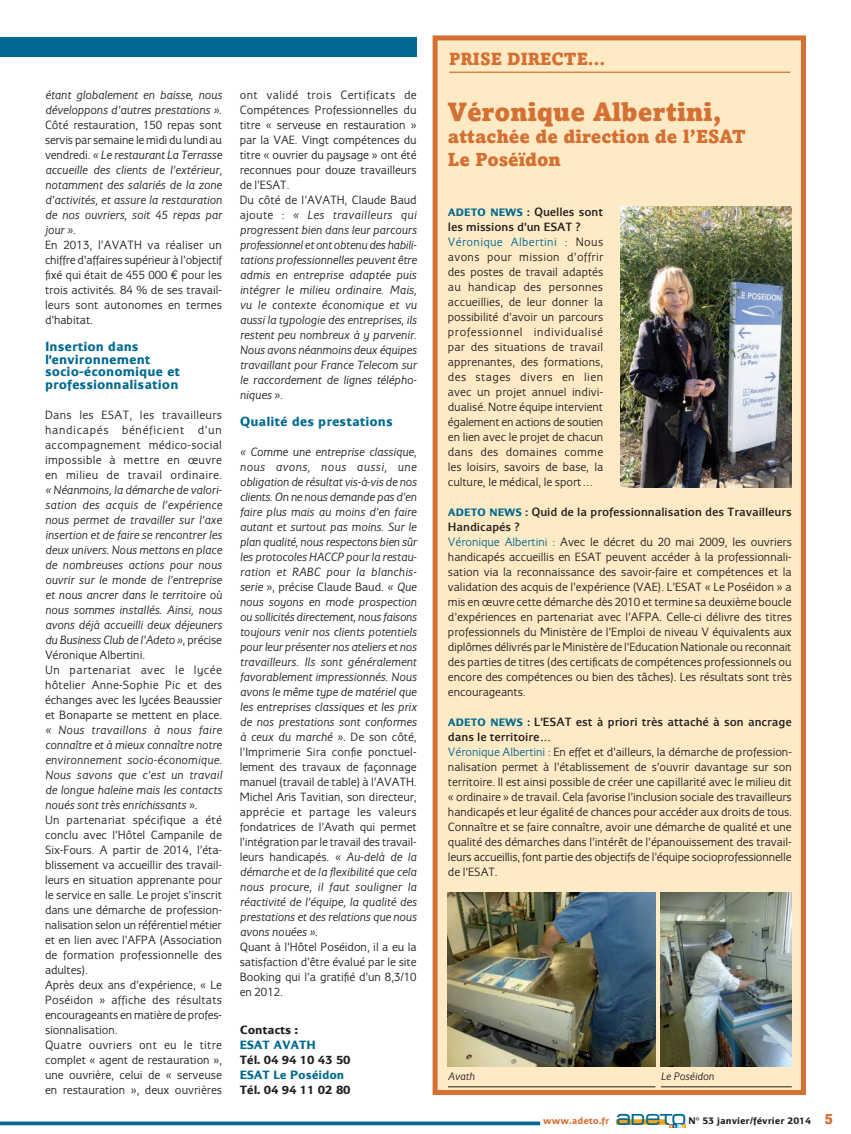
<style>
.page{position:relative;width:851px;height:1134px;background:#fff}
.page>*{position:absolute;margin:0;border:0;box-sizing:border-box;transform-origin:0 0}
.t1{font:900 26.25px "Amasis";color:#d57033}
.t2{font:900 18.75px/22.5px "Amasis";color:#d57033}
.t3{font:900 17.5px "Amasis";color:#d57033}
.t4{font:700 13.75px/12.5px "Eurocrat";color:#006991}
.t5{font:12.5px/15px "Eurocrat";color:#231f20}
.t6{font:italic 12.5px/15px "Eurocrat";color:#231f20;text-align:justify}
.t7{font:700 12.5px "Eurocrat";letter-spacing:-.01em;color:#231f20}
.t8{font:700 12.5px "Eurocrat";letter-spacing:-.01em;color:#006991}
.t9{font:italic 11.25px "Eurocrat";color:#231f20}
.t10{font:700 10px "Eurocrat";color:#231f20}
.s1{font-style:normal}
.s2{font-family:"Euro Mono"}
.s3{font-weight:700;font-size:11.25px;color:#006991}
.s4{font-weight:500}
.s5{color:#006991}
.s6{color:#d57033}
.s7{font-family:"Metro DF";font-weight:400;font-size:15.75px;color:#006991}
.s8{font-family:"Amasis";font-weight:900;font-size:15px;color:#d57033}
</style>
<div class="page">
<div style="left:432px;top:35px;width:373px;height:1060px;background:#feeac5;border:5px solid #d57033"></div>
<hr style="left:449px;top:72px;width:341px;height:1px;background:#d57033">
<div style="left:0;top:37px;width:416px;height:20px;background:#006991"></div>
<img style="left:620px;top:206px;width:171px;height:281px">
<svg style="left:615px;top:1119px;width:70px;height:9px"></svg>
<hr style="left:448px;top:1086px;width:207px;height:1px;background:#231f20">
<hr style="left:660px;top:1086px;width:131px;height:1px;background:#231f20">
<img style="left:448px;top:892px;width:207px;height:175px">
<img style="left:660px;top:892px;width:131px;height:175px">
<svg style="left:0;top:1121px;width:540px;height:4px;background:#237da0"></svg>
<p class="t6" style="left:45px;top:87px;width:178px">étant globalement en baisse, nous développons d’autres prestations »<span class="s1">.<br>Côté restauration, 150 repas sont servis par semaine le midi du lundi au vendredi.</span> « Le restaurant La Terrasse accueille des clients de l’extérieur, notamment des salariés de la zone d’activités, et assure la restauration de nos ouvriers, soit 45 repas par jour ».</p>
<p class="t5" style="left:45px;top:237px;width:178px;text-align:justify">En 2013, l’AVATH va réaliser un chiffre d’affaires supérieur à l’objectif fixé qui était de 455 000 <span class="s2">€</span> pour les trois activités. 84 % de ses travail&shy;leurs sont autonomes en termes d’habitat.</p>
<p class="t4" style="left:45px;top:340px;width:137px">Insertion dans l’environnement socio-économique et professionnalisation</p>
<p class="t5" style="left:45px;top:407px;width:178px;text-align:justify">Dans les ESAT, les travailleurs handicapés bénéficient d’un accompagnement médico-social impossible à mettre en œuvre en milieu de travail ordinaire.</p>
<p class="t6" style="left:45px;top:482px;width:178px;text-align:left">« Néanmoins, la démarche de valori&shy;sation des acquis de l’expérience nous permet de travailler sur l’axe insertion et de faire se rencontrer les deux univers. Nous mettons en place de nombreuses actions pour nous ouvrir sur le monde de l’entreprise et nous ancrer dans le territoire où nous sommes installés. Ainsi, nous avons déjà accueilli deux déjeuners du Business Club de l’Adeto »<span class="s1">, précise Véronique Albertini.<br>Un partenariat avec le lycée hôtelier Anne-Sophie Pic et des échanges avec les lycées Beaussier et Bonaparte se mettent en place.</span></p>
<p class="t6" style="left:45px;top:722px;width:178px">« Nous travaillons à nous faire connaître et à mieux connaître notre environnement socio-économique.<br>Nous savons que c’est un travail de longue haleine mais les contacts noués sont très enrichissants ».</p>
<p class="t5" style="left:45px;top:812px;width:178px">Un partenariat spécifique a été conclu avec l’Hôtel Campanile de<br>Six-Fours. A partir de 2014, l’éta&shy;blissement va accueillir des travail&shy;leurs en situation apprenante pour le service en salle. Le projet s’inscrit dans une démarche de profession&shy;nalisation selon un référentiel métier et en lien avec l’AFPA (Association de formation professionnelle des adultes).<br>Après deux ans d’expérience, « Le<br>Poséidon » affiche des résultats encourageants en matière de profes&shy;sionnalisation.<br>Quatre ouvriers ont eu le titre complet « agent de restauration », une ouvrière, celui de « serveuse en restauration », deux ouvrières</p>
<p class="t6" style="left:240px;top:87px;width:178px;text-align:left"><span class="s1">ont validé trois Certificats de<br>Compétences Professionnelles du titre « serveuse en restauration » par la VAE. Vingt compétences du titre « ouvrier du paysage » ont été reconnues pour douze travailleurs de l’ESAT.<br>Du côté de l’AVATH, Claude Baud ajoute :</span> « Les travailleurs qui progressent bien dans leur parcours professionnel et ont obtenu des habili&shy;tations professionnelles peuvent être admis en entreprise adaptée puis intégrer le milieu ordinaire. Mais, vu le contexte économique et vu aussi la typologie des entreprises, ils restent peu nombreux à y parvenir.<br>Nous avons néanmoins deux équipes travaillant pour France Telecom sur le raccordement de lignes télépho&shy;niques »<span class="s1">.</span></p>
<p class="t4" style="left:240px;top:415px;width:155px">Qualité des prestations</p>
<p class="t6" style="left:240px;top:444px;width:178px">« Comme une entreprise classique, nous avons, nous aussi, une obligation de résultat vis-à-vis de nos clients. On ne nous demande pas d’en faire plus mais au moins d’en faire autant et surtout pas moins. Sur le plan qualité, nous respectons bien sûr les protocoles HACCP pour la restau&shy;ration et RABC pour la blanchis&shy;serie »<span class="s1">, précise Claude Baud.</span> « Que nous soyons en mode prospection ou sollicités directement, nous faisons toujours venir nos clients potentiels pour leur présenter nos ateliers et nos travailleurs. Ils sont généralement favorablement impressionnés. Nous avons le même type de matériel que les entreprises classiques et les prix de nos prestations sont conformes à ceux du marché ». <span class="s1">De son côté, l’Imprimerie Sira confie ponctuel&shy;lement des travaux de façonnage manuel (travail de table) à l’AVATH.<br>Michel Aris Tavitian, son directeur, apprécie et partage les valeurs fondatrices de l’Avath qui permet l’intégration par le travail des travail&shy;leurs handicapés.</span> « Au-delà de la démarche et de la flexibilité que cela nous procure, il faut souligner la réactivité de l’équipe, la qualité des prestations et des relations que nous avons nouées ».</p>
<p class="t5" style="left:240px;top:939px;width:178px;text-align:justify">Quant à l’Hôtel Poséidon, il a eu la satisfaction d’être évalué par le site Booking qui l’a gratifié d’un 8,3/10 en 2012.</p>
<p class="t7" style="left:240px;top:1022px;width:60px">Contacts :</p>
<p class="t8" style="left:240px;top:1037px;width:78px">ESAT AVATH</p>
<p class="t7" style="left:240px;top:1052px;width:112px">Tél. 04 94 10 43 50</p>
<p class="t8" style="left:240px;top:1067px;width:106px">ESAT Le Poséidon</p>
<p class="t7" style="left:240px;top:1082px;width:112px">Tél. 04 94 11 02 80</p>
<h3 class="t3" style="left:449px;top:47px;width:158px">Prise directe…</h3>
<h1 class="t1" style="left:448px;top:95px;width:275px">Véronique Albertini,</h1>
<h2 class="t2" style="left:448px;top:125px;width:298px">attachée de direction de l’ESAT<br>Le Poséïdon</h2>
<p class="t5" style="left:448px;top:204px;width:157px"><span class="s3">ADETO NEWS</span> <span class="s4">: Quelles sont les missions d’un ESAT ?<br></span><span class="s5">Véronique Albertini :</span> Nous avons pour mission d’offrir des postes de travail adaptés au handicap des personnes accueillies, de leur donner la possibilité d’avoir un parcours professionnel individualisé par des situations de travail apprenantes, des formations, des stages divers en lien avec un projet annuel indivi&shy;dualisé. Notre équipe intervient également en actions de soutien en lien avec le projet de chacun dans des domaines comme les loisirs, savoirs de base, la culture, le médical, le sport…</p>
<p class="t5" style="left:448px;top:504px;width:345px"><span class="s3">ADETO NEWS</span> <span class="s4">: Quid de la professionnalisation des Travailleurs Handicapés ?<br></span><span class="s5">Véronique Albertini :</span> Avec le décret du 20 mai 2009, les ouvriers handicapés accueillis en ESAT peuvent accéder à la professionnali&shy;sation via la reconnaissance des savoir-faire et compétences et la validation des acquis de l’expérience (VAE). L’ESAT « Le Poséidon » a mis en œuvre cette démarche dès 2010 et termine sa deuxième boucle d’expériences en partenariat avec l’AFPA. Celle-ci délivre des titres professionnels du Ministère de l’Emploi de niveau V équivalents aux diplômes délivrés par le Ministère de l’Education Nationale ou reconnait des parties de titres (des certificats de compétences professionnels ou encore des compétences ou bien des tâches). Les résultats sont très encourageants.</p>
<p class="t5" style="left:448px;top:714px;width:345px"><span class="s3">ADETO NEWS</span> <span class="s4">: L’ESAT est à priori très attaché à son ancrage dans le territoire…<br></span><span class="s5">Véronique Albertini :</span> En effet et d’ailleurs, la démarche de profession&shy;nalisation permet à l’établissement de s’ouvrir davantage sur son territoire. Il est ainsi possible de créer une capillarité avec le milieu dit « ordinaire » de travail. Cela favorise l’inclusion sociale des travailleurs handicapés et leur égalité de chances pour accéder aux droits de tous.<br>Connaître et se faire connaître, avoir une démarche de qualité et une qualité des démarches dans l’intérêt de l’épanouissement des travail&shy;leurs accueillis, font partie des objectifs de l’équipe socioprofessionnelle de l’ESAT.</p>
<p class="t9" style="left:448px;top:1069px;width:28px">Avath</p>
<p class="t9" style="left:660px;top:1069px;width:55px">Le Poséidon</p>
<p class="t10" style="left:543px;top:1115px;width:291px"><span class="s6">www.adeto.fr</span> <span class="s7">ADETO</span> N° 53 janvier/février 2014 <span class="s8">5</span></p>
</div>
